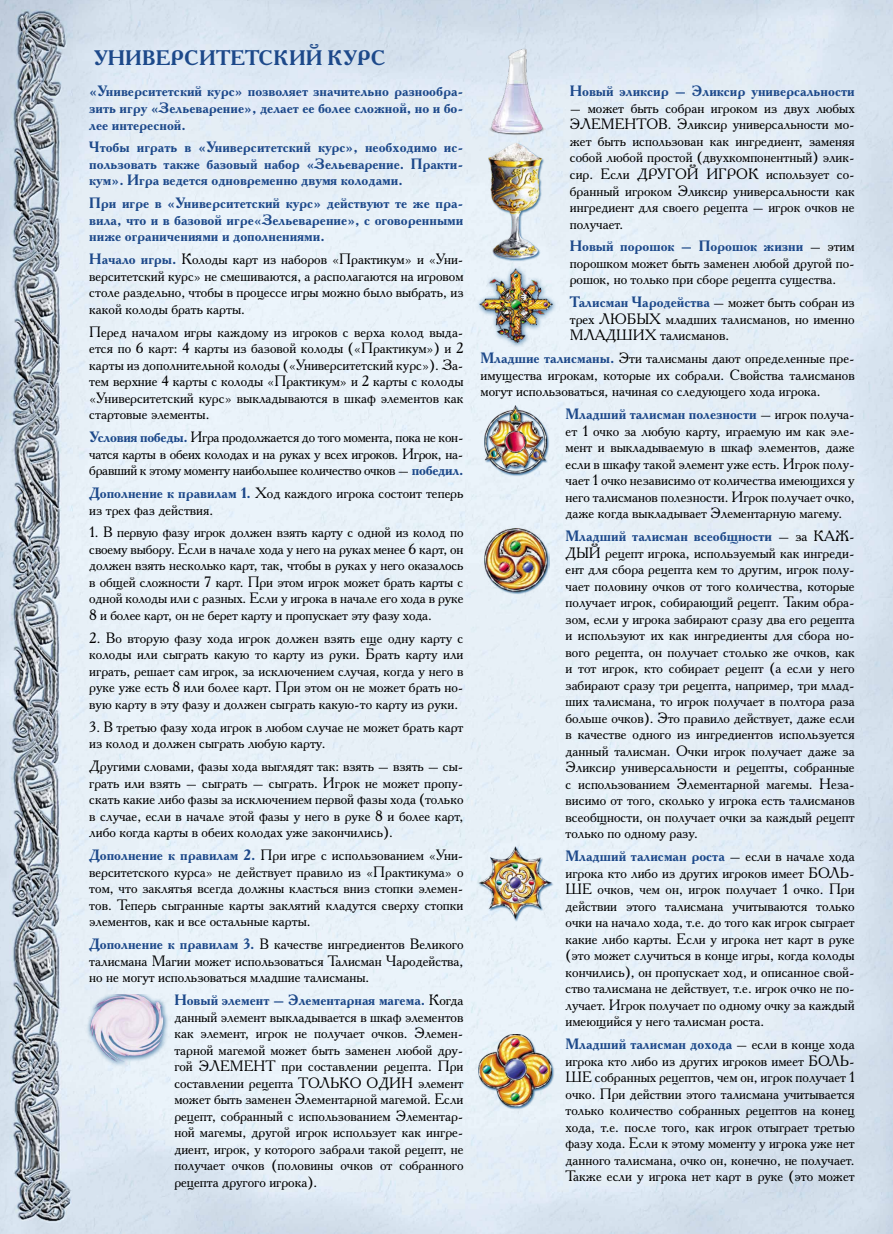
<style>
.page{position:relative;width:893px;height:1234px;background:#fff}
.page>*{position:absolute;margin:0;border:0;box-sizing:border-box;transform-origin:0 0}
.t1{font:700 21px "Academy C";color:#1d498a}
.t2{font:15px/16.5px "Academy C";color:#000;text-align:justify}
.t3{font:700 15px/16.5px "Academy C";color:#1d498a;text-align:justify}
.s1{font-weight:700;color:#1d498a}
</style>
<div class="page">
<img style="left:0;top:0;width:893px;height:1233px">
<img style="left:84px;top:993px;width:88px;height:82px">
<img style="left:488px;top:46px;width:57px;height:91px">
<img style="left:489px;top:143px;width:56px;height:118px">
<img style="left:475px;top:262px;width:83px;height:88px">
<img style="left:484px;top:406px;width:65px;height:70px">
<img style="left:484px;top:528px;width:65px;height:66px">
<img style="left:479px;top:846px;width:76px;height:75px">
<img style="left:479px;top:1033px;width:75px;height:76px">
<h1 class="t1" style="left:94px;top:44px;width:294px">УНИВЕРСИТЕТСКИЙ КУРС</h1>
<p class="t3" style="left:89px;top:82px;width:376px">«Университетский курс» позволяет значительно разнообра&shy;зить игру «Зельеварение», делает ее более сложной, но и бо&shy;лее интересной.</p>
<p class="t3" style="left:89px;top:138px;width:376px">Чтобы играть в «Университетский курс», необходимо ис&shy;пользовать также базовый набор «Зельеварение. Практи&shy;кум». Игра ведется одновременно двумя колодами.</p>
<p class="t3" style="left:89px;top:194px;width:376px">При игре в «Университетский курс» действуют те же пра&shy;вила, что и в базовой игре«Зельеварение», с оговоренными ниже ограничениями и дополнениями.</p>
<p class="t2" style="left:89px;top:250px;width:376px"><span class="s1">Начало игры.</span> Колоды карт из наборов «Практикум» и «Уни&shy;верситетский курс» не смешиваются, а располагаются на игровом столе раздельно, чтобы в процессе игры можно было выбрать, из какой колоды брать карты.</p>
<p class="t2" style="left:89px;top:323px;width:376px">Перед началом игры каждому из игроков с верха колод выда&shy;ется по 6 карт: 4 карты из базовой колоды («Практикум») и 2 карты из дополнительной колоды («Университетский курс»). За&shy;тем верхние 4 карты с колоды «Практикум» и 2 карты с колоды «Университетский курс» выкладываются в шкаф элементов как стартовые элементы.</p>
<p class="t2" style="left:89px;top:428px;width:376px"><span class="s1">Условия победы.</span> Игра продолжается до того момента, пока не кон&shy;чатся карты в обеих колодах и на руках у всех игроков. Игрок, на&shy;бравший к этому моменту наибольшее количество очков – <span class="s1">победил.</span></p>
<p class="t2" style="left:89px;top:484px;width:376px"><span class="s1">Дополнение к правилам 1.</span> Ход каждого игрока состоит теперь из трех фаз действия.</p>
<p class="t2" style="left:89px;top:523px;width:376px">1. В первую фазу игрок должен взять карту с одной из колод по своему выбору. Если в начале хода у него на руках менее 6 карт, он должен взять несколько карт, так, чтобы в руках у него оказалось в общей сложности 7 карт. При этом игрок может брать карты с одной колоды или с разных. Если у игрока в начале его хода в руке 8 и более карт, он не берет карту и пропускает эту фазу хода.</p>
<p class="t2" style="left:89px;top:629px;width:376px">2. Во вторую фазу хода игрок должен взять еще одну карту с колоды или сыграть какую то карту из руки. Брать карту или играть, решает сам игрок, за исключением случая, когда у него в руке уже есть 8 или более карт. При этом он не может брать но&shy;вую карту в эту фазу и должен сыграть какую-то карту из руки.</p>
<p class="t2" style="left:89px;top:718px;width:376px">3. В третью фазу хода игрок в любом случае не может брать карт из колод и должен сыграть любую карту.</p>
<p class="t2" style="left:89px;top:757px;width:376px">Другими словами, фазы хода выглядят так: взять – взять – сы&shy;грать или взять – сыграть – сыграть. Игрок не может пропу&shy;скать какие либо фазы за исключением первой фазы хода (только в случае, если в начале этой фазы у него в руке 8 и более карт, либо когда карты в обеих колодах уже закончились).</p>
<p class="t2" style="left:89px;top:846px;width:376px"><span class="s1">Дополнение к правилам 2.</span> При игре с использованием «Уни&shy;верситетского курса» не действует правило из «Практикума» о том, что заклятья всегда должны класться вниз стопки элемен&shy;тов. Теперь сыгранные карты заклятий кладутся сверху стопки элементов, как и все остальные карты.</p>
<p class="t2" style="left:89px;top:935px;width:376px"><span class="s1">Дополнение к правилам 3.</span> В качестве ингредиентов Великого талисмана Магии может использоваться Талисман Чародейства, но не могут использоваться младшие талисманы.</p>
<p class="t2" style="left:174px;top:991px;width:291px"><span class="s1">Новый элемент – Элементарная магема.</span> Когда данный элемент выкладывается в шкаф элементов как элемент, игрок не получает очков. Элемен&shy;тарной магемой может быть заменен любой дру&shy;гой ЭЛЕМЕНТ при составлении рецепта. При составлении рецепта ТОЛЬКО ОДИН элемент может быть заменен Элементарной магемой. Если рецепт, собранный с использованием Элементар&shy;ной магемы, другой игрок использует как ингре&shy;диент, игрок, у которого забрали такой рецепт, не получает очков (половины очков от собранного рецепта другого игрока).</p>
<p class="t3" style="left:570px;top:82px;width:286px">Новый эликсир – Эликсир универсальности</p>
<p class="t2" style="left:570px;top:99px;width:286px">– может быть собран игроком из двух любых ЭЛЕМЕНТОВ. Эликсир универсальности мо&shy;жет быть использован как ингредиент, заменяя собой любой простой (двухкомпонентный) элик&shy;сир. Если ДРУГОЙ ИГРОК использует со&shy;бранный игроком Эликсир универсальности как ингредиент для своего рецепта – игрок очков не получает.</p>
<p class="t2" style="left:570px;top:238px;width:286px"><span class="s1">Новый порошок – Порошок жизни</span> – этим порошком может быть заменен любой другой по&shy;рошок, но только при сборе рецепта существа.</p>
<p class="t2" style="left:570px;top:294px;width:286px"><span class="s1">Талисман Чародейства</span> – может быть собран из трех ЛЮБЫХ младших талисманов, но именно МЛАДШИХ талисманов.</p>
<p class="t2" style="left:480px;top:349px;width:376px"><span class="s1">Младшие талисманы.</span> Эти талисманы дают определенные пре&shy;имущества игрокам, которые их собрали. Свойства талисманов могут использоваться, начиная со следующего хода игрока.</p>
<p class="t2" style="left:565px;top:405px;width:291px"><span class="s1">Младший талисман полезности</span> – игрок получа&shy;ет 1 очко за любую карту, играемую им как эле&shy;мент и выкладываемую в шкаф элементов, даже если в шкафу такой элемент уже есть. Игрок полу&shy;чает 1 очко независимо от количества имеющихся у него талисманов полезности. Игрок получает очко, даже когда выкладывает Элементарную магему.</p>
<p class="t2" style="left:565px;top:527px;width:291px"><span class="s1">Младший талисман всеобщности</span> – за КАЖ-ДЫЙ рецепт игрока, используемый как ингреди&shy;ент для сбора рецепта кем то другим, игрок полу&shy;чает половину очков от того количества, которые получает игрок, собирающий рецепт. Таким обра&shy;зом, если у игрока забирают сразу два его рецепта и используют их как ингредиенты для сбора но&shy;вого рецепта, он получает столько же очков, как и тот игрок, кто собирает рецепт (а если у него забирают сразу три рецепта, например, три млад&shy;ших талисмана, то игрок получает в полтора раза больше очков). Это правило действует, даже если в качестве одного из ингредиентов используется данный талисман. Очки игрок получает даже за Эликсир универсальности и рецепты, собранные с использованием Элементарной магемы. Неза&shy;висимо от того, сколько у игрока есть талисманов всеобщности, он получает очки за каждый рецепт только по одному разу.</p>
<p class="t2" style="left:565px;top:847px;width:291px"><span class="s1">Младший талисман роста</span> – если в начале хода игрока кто либо из других игроков имеет БОЛЬ-ШЕ очков, чем он, игрок получает 1 очко. При действии этого талисмана учитываются только очки на начало хода, т.е. до того как игрок сыграет какие либо карты. Если у игрока нет карт в руке (это может случиться в конце игры, когда колоды кончились), он пропускает ход, и описанное свой&shy;ство талисмана не действует, т.е. игрок очко не по&shy;лучает. Игрок получает по одному очку за каждый имеющийся у него талисман роста.</p>
<p class="t2" style="left:565px;top:1035px;width:291px"><span class="s1">Младший талисман дохода</span> – если в конце хода игрока кто либо из других игроков имеет БОЛЬ-ШЕ собранных рецептов, чем он, игрок получает 1 очко. При действии этого талисмана учитывается только количество собранных рецептов на конец хода, т.е. после того, как игрок отыграет третью фазу хода. Если к этому моменту у игрока уже нет данного талисмана, очко он, конечно, не получает.<br>Также если у игрока нет карт в руке (это может</p>
</div>
